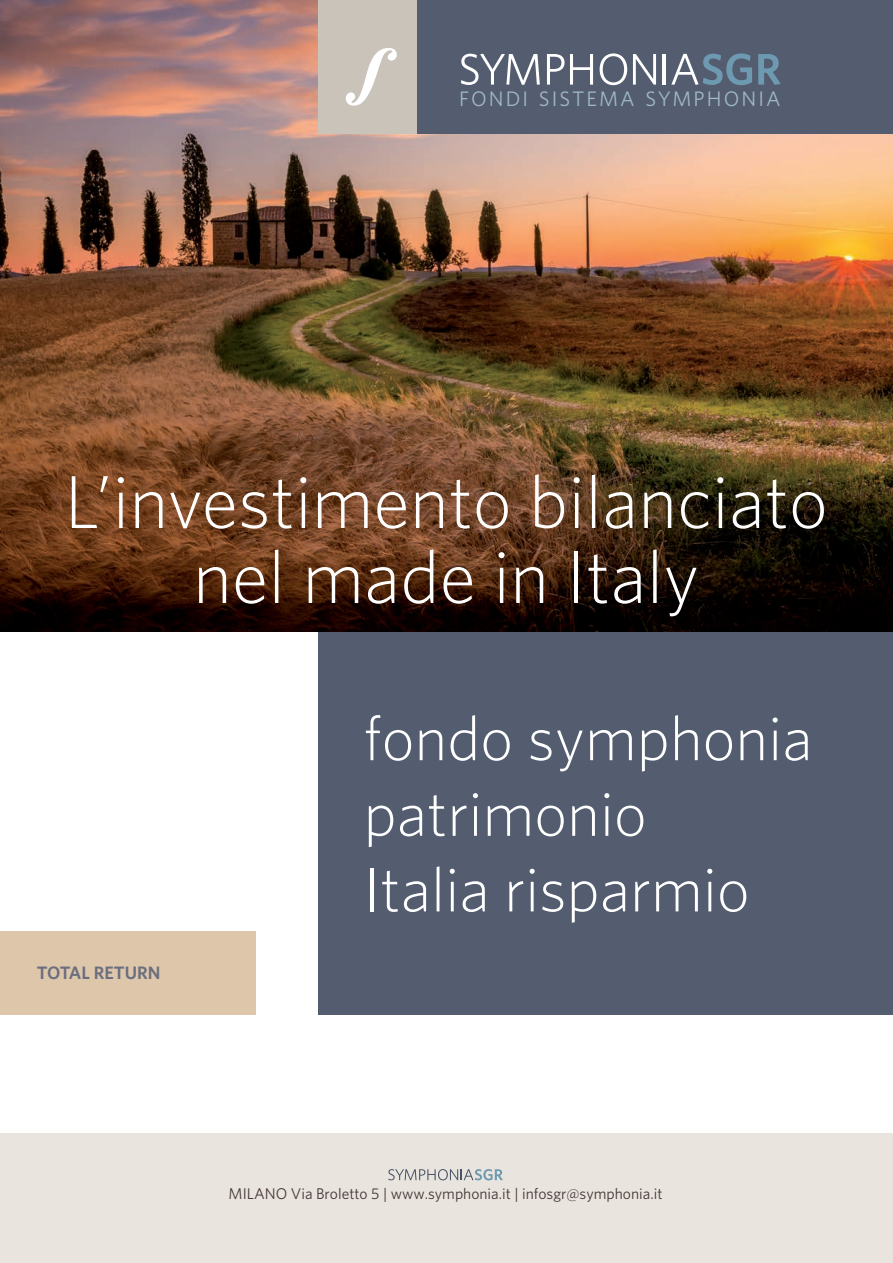
<style>
.page{position:relative;width:893px;height:1263px;background:#fff}
.page>*{position:absolute;margin:0;border:0;box-sizing:border-box;transform-origin:0 0}
.t1{font:300 75px/75px "Whitney";color:#fff;text-align:center}
.t2{font:300 63px/75.6px "Whitney";color:#fff}
.t3{font:21px "Whitney";letter-spacing:.1em;color:#a0b8c6}
.t4{font:600 18px "Whitney";color:#6a6e7e}
.t5{font:15.6px "Whitney";color:#453638}
</style>
<div class="page">
<div style="left:319px;top:621px;width:574px;height:393px;background:#535d6f"></div>
<img style="left:0;top:0;width:893px;height:631px">
<div style="left:417px;top:0;width:476px;height:134px;background:#535d6f"></div>
<div style="left:318px;top:0;width:99px;height:134px;background:#c9c3ba"></div>
<svg style="left:346px;top:48px;width:51px;height:58px"></svg>
<svg style="left:461px;top:54px;width:79px;height:31px"></svg>
<svg style="left:547px;top:54px;width:17px;height:31px"></svg>
<svg style="left:570px;top:54px;width:23px;height:31px"></svg>
<svg style="left:600px;top:53px;width:27px;height:32px"></svg>
<svg style="left:633px;top:54px;width:23px;height:31px"></svg>
<hr style="left:663px;top:54px;width:3px;height:31px;background:#fff">
<svg style="left:671px;top:53px;width:81px;height:32px"></svg>
<svg style="left:758px;top:54px;width:23px;height:31px"></svg>
<div style="left:0;top:931px;width:256px;height:83px;background:#dec6ab"></div>
<div style="left:0;top:1133px;width:893px;height:130px;background:#e9e5de"></div>
<svg style="left:388px;top:1169px;width:115px;height:11px"></svg>
<h3 class="t3" style="left:459px;top:86px;width:323px">FONDI SISTEMA SYMPHONIA</h3>
<h1 class="t1" style="left:64px;top:463px;width:765px">L’investimento bilanciato nel made in Italy</h1>
<p class="t4" style="left:37px;top:962px;width:125px">TOTAL RETURN</p>
<h2 class="t2" style="left:364px;top:699px;width:450px">fondo symphonia patrimonio<br>Italia risparmio</h2>
<p class="t5" style="left:229px;top:1184px;width:435px">MILANO Via Broletto 5 | www.symphonia.it | infosgr@symphonia.it</p>
</div>
